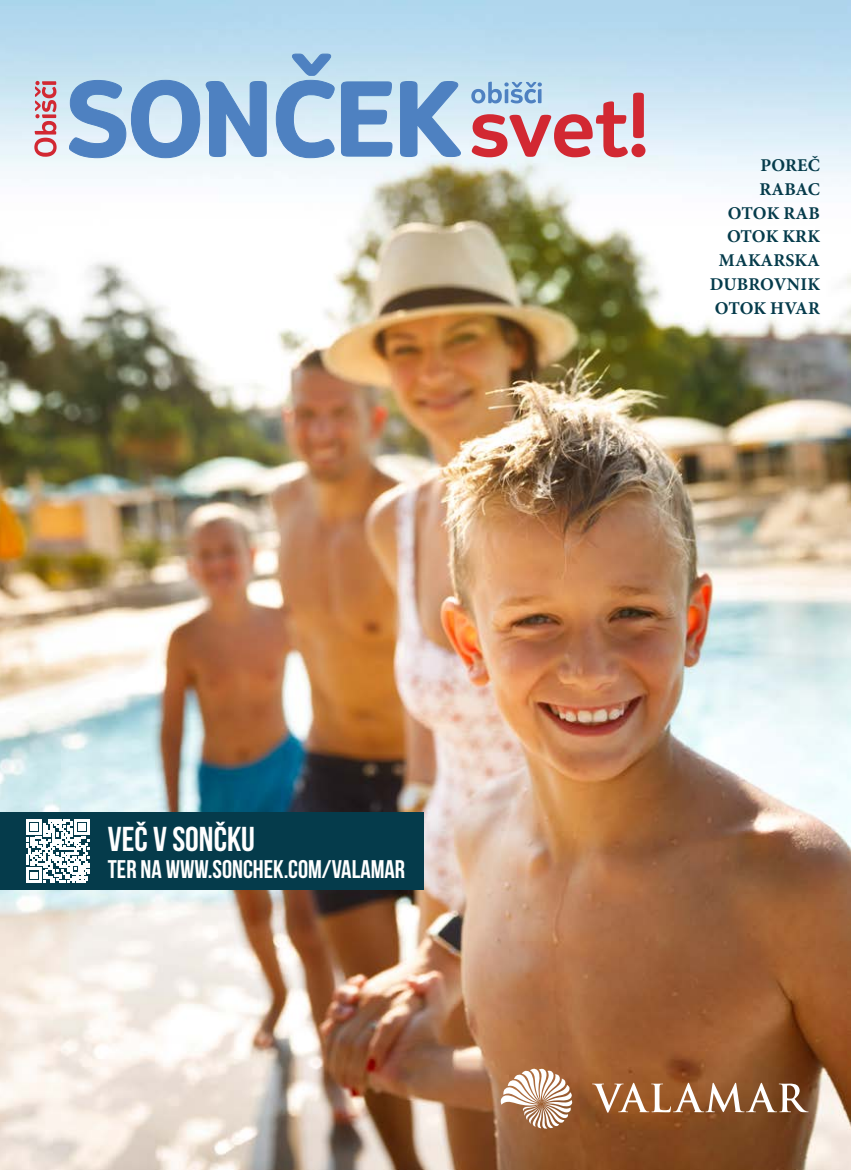
<style>
.page{position:relative;width:851px;height:1170px;background:#fff}
.page>*{position:absolute;margin:0;border:0;box-sizing:border-box;transform-origin:0 0}
.t1{font:34.5px "Bebas Neue";color:#fff}
.t2{font:25.5px "Bebas Neue";color:#fff}
.t3{font:700 18px/23.7px "Minion Pro";letter-spacing:.005em;color:#053b4b;text-align:right}
</style>
<div class="page">
<img style="left:0;top:0;width:850px;height:1169px">
<div style="left:0;top:812px;width:423px;height:78px;background:#053b4b"></div>
<svg style="left:69px;top:53px;width:392px;height:105px;background:#99bcde"></svg>
<svg style="left:34px;top:81px;width:23px;height:76px;background:#d699a3"></svg>
<svg style="left:471px;top:82px;width:174px;height:75px;background:#cfa6b3"></svg>
<svg style="left:26px;top:819px;width:64px;height:63px"></svg>
<svg style="left:500px;top:1068px;width:72px;height:60px"></svg>
<svg style="left:592px;top:1082px;width:216px;height:30px"></svg>
<h1 class="t1" style="left:108px;top:819px;width:148px">VEČ V SONČKU</h1>
<h2 class="t2" style="left:108px;top:854px;width:299px">TER NA WWW.SONCHEK.COM/VALAMAR</h2>
<p class="t3" style="left:709px;top:153px;width:112px">POREČ<br>RABAC<br>OTOK RAB<br>OTOK KRK<br>MAKARSKA<br>DUBROVNIK<br>OTOK HVAR</p>
</div>
